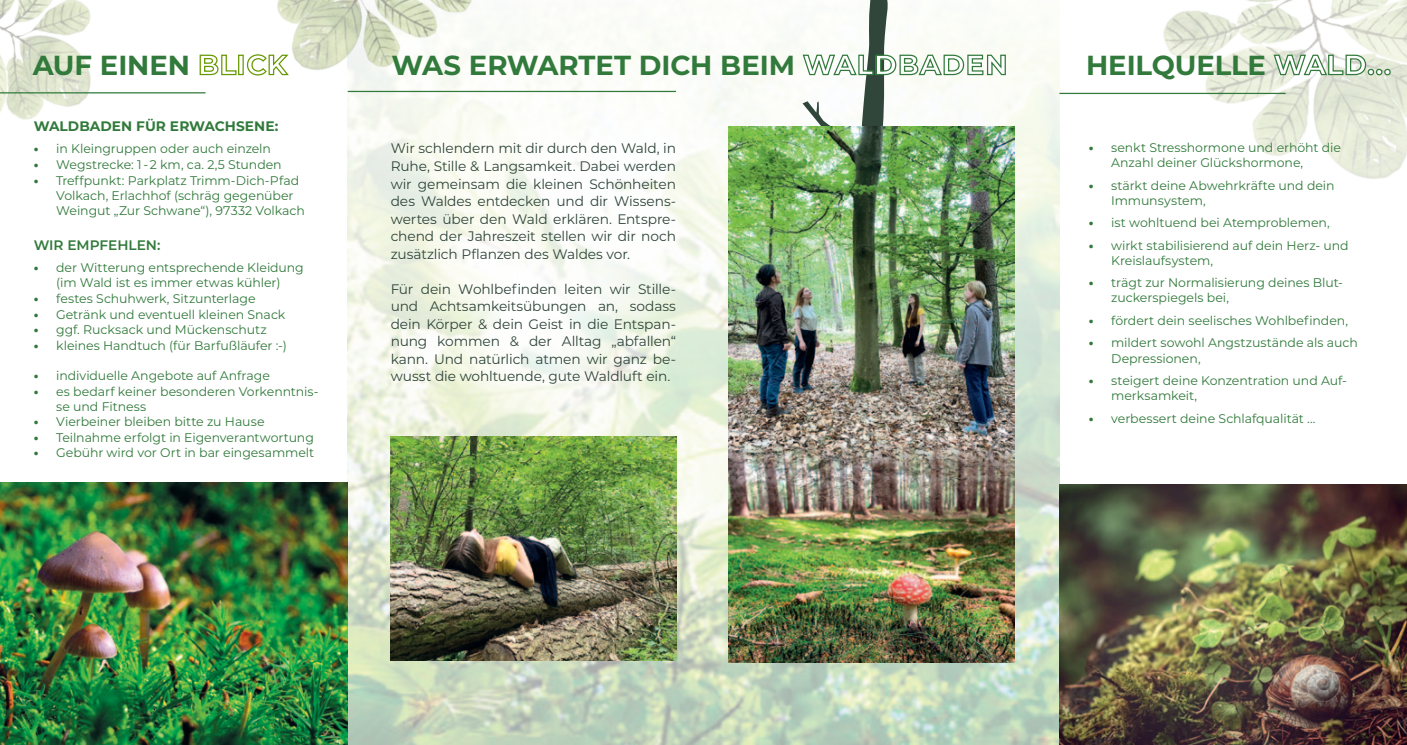
<style>
.page{position:relative;width:1407px;height:745px;background:#fff}
.page>*{position:absolute;margin:0;border:0;box-sizing:border-box;transform-origin:0 0}
.t1{font:700 27.5px "Montserrat";color:#317a3b}
.t2{font:13.75px/17.5px "Montserrat";letter-spacing:-.01em;color:#30463b;text-align:justify}
.t3{font:700 13.75px "Montserrat";letter-spacing:.005em;color:#317a3b}
.t4{font:600 13.75px "Montserrat";letter-spacing:-.005em;color:#317a3b}
.t5{font:12.5px/15px "Montserrat";letter-spacing:-.005em;color:#317a3b}
.s1{color:#fff}
.s2{font-weight:800}
</style>
<div class="page">
<img style="left:1113px;top:0;width:294px;height:179px">
<img style="left:0;top:0;width:163px;height:120px">
<img style="left:347px;top:42px;width:712px;height:702px">
<img style="left:391px;top:436px;width:285px;height:224px">
<img style="left:0;top:482px;width:347px;height:262px">
<hr style="left:0;top:92px;width:206px;height:1px;background:#317a3b">
<hr style="left:348px;top:91px;width:328px;height:1px;background:#317a3b">
<hr style="left:1059px;top:93px;width:226px;height:1px;background:#317a3b">
<img style="left:1059px;top:484px;width:348px;height:260px">
<img style="left:729px;top:127px;width:285px;height:535px">
<img style="left:195px;top:0;width:312px;height:146px">
<svg style="left:1272px;top:54px;width:94px;height:22px"></svg>
<div style="left:1367px;top:69px;width:7px;height:6px;border:1px solid #317a3b;border-radius:50%"></div>
<svg style="left:1376px;top:69px;width:14px;height:6px"></svg>
<svg style="left:802px;top:0;width:204px;height:127px"></svg>
<h1 class="t1" style="left:33px;top:45px;width:256px">AUF EINEN <span class="s1">BLICK</span></h1>
<h1 class="t1" style="left:392px;top:45px;width:617px">WAS ERWARTET DICH BEIM <span class="s1">WALDBADEN</span></h1>
<h1 class="t1" style="left:1086px;top:45px;width:307px">HEILQUELLE <span class="s1">WALD...</span></h1>
<p class="t3" style="left:34px;top:116px;width:246px">WALDBADEN FÜR ERWACHSENE:</p>
<p class="t5" style="left:34px;top:141px;width:239px"><span class="s2">•</span> in Kleingruppen oder auch einzeln</p>
<p class="t5" style="left:34px;top:156px;width:250px"><span class="s2">•</span> Wegstrecke: 1 - 2 km, ca. 2,5 Stunden</p>
<p class="t5" style="left:56px;top:172px;width:250px;text-indent:-22px"><span class="s2">•</span> Treffpunkt: Parkplatz Trimm-Dich-Pfad<br>Volkach, Erlachhof (schräg gegenüber<br>Weingut „Zur Schwane“), 97332 Volkach</p>
<p class="t4" style="left:34px;top:235px;width:128px">WIR EMPFEHLEN:</p>
<p class="t5" style="left:34px;top:260px;width:272px;text-align:center"><span class="s2">•</span> der Witterung entsprechende Kleidung (im Wald ist es immer etwas kühler)</p>
<p class="t5" style="left:34px;top:290px;width:223px"><span class="s2">•</span> festes Schuhwerk, Sitzunterlage</p>
<p class="t5" style="left:34px;top:306px;width:253px"><span class="s2">•</span> Getränk und eventuell kleinen Snack</p>
<p class="t5" style="left:34px;top:321px;width:235px"><span class="s2">•</span> ggf. Rucksack und Mückenschutz</p>
<p class="t5" style="left:34px;top:337px;width:255px"><span class="s2">•</span> kleines Handtuch (für Barfußläufer :-)</p>
<p class="t5" style="left:34px;top:367px;width:238px"><span class="s2">•</span> individuelle Angebote auf Anfrage</p>
<p class="t5" style="left:56px;top:383px;width:264px;text-indent:-22px"><span class="s2">•</span> es bedarf keiner besonderen Vorkenntnis&shy;se und Fitness</p>
<p class="t5" style="left:34px;top:413px;width:232px"><span class="s2">•</span> Vierbeiner bleiben bitte zu Hause</p>
<p class="t5" style="left:34px;top:429px;width:282px"><span class="s2">•</span> Teilnahme erfolgt in Eigenverantwortung</p>
<p class="t5" style="left:34px;top:445px;width:282px"><span class="s2">•</span> Gebühr wird vor Ort in bar eingesammelt</p>
<p class="t2" style="left:391px;top:139px;width:287px">Wir schlendern mit dir durch den Wald, in Ruhe, Stille &amp; Langsamkeit. Dabei werden wir gemeinsam die kleinen Schönheiten des Waldes entdecken und dir Wissens&shy;wertes über den Wald erklären. Entspre&shy;chend der Jahreszeit stellen wir dir noch zusätzlich Pflanzen des Waldes vor.</p>
<p class="t2" style="left:391px;top:279px;width:287px">Für dein Wohlbefinden leiten wir Stille&shy;und Achtsamkeitsübungen an, sodass dein Körper &amp; dein Geist in die Entspan&shy;nung kommen &amp; der Alltag „abfallen“ kann. Und natürlich atmen wir ganz be&shy;wusst die wohltuende, gute Waldluft ein.</p>
<p class="t5" style="left:1111px;top:140px;width:231px;text-indent:-22px"><span class="s2">•</span> senkt Stresshormone und erhöht die<br>Anzahl deiner Glückshormone,</p>
<p class="t5" style="left:1111px;top:177px;width:225px;text-indent:-22px"><span class="s2">•</span> stärkt deine Abwehrkräfte und dein<br>Immunsystem,</p>
<p class="t5" style="left:1088px;top:215px;width:243px"><span class="s2">•</span> ist wohltuend bei Atemproblemen,</p>
<p class="t5" style="left:1111px;top:237px;width:239px;text-indent:-22px"><span class="s2">•</span> wirkt stabilisierend auf dein Herz- und<br>Kreislaufsystem,</p>
<p class="t5" style="left:1111px;top:275px;width:233px;text-indent:-22px"><span class="s2">•</span> trägt zur Normalisierung deines Blut&shy;zuckerspiegels bei,</p>
<p class="t5" style="left:1088px;top:312px;width:261px"><span class="s2">•</span> fördert dein seelisches Wohlbefinden,</p>
<p class="t5" style="left:1111px;top:335px;width:248px;text-indent:-22px"><span class="s2">•</span> mildert sowohl Angstzustände als auch<br>Depressionen,</p>
<p class="t5" style="left:1111px;top:372px;width:237px;text-indent:-22px"><span class="s2">•</span> steigert deine Konzentration und Auf&shy;merksamkeit,</p>
<p class="t5" style="left:1088px;top:410px;width:228px"><span class="s2">•</span> verbessert deine Schlafqualität ...</p>
</div>
